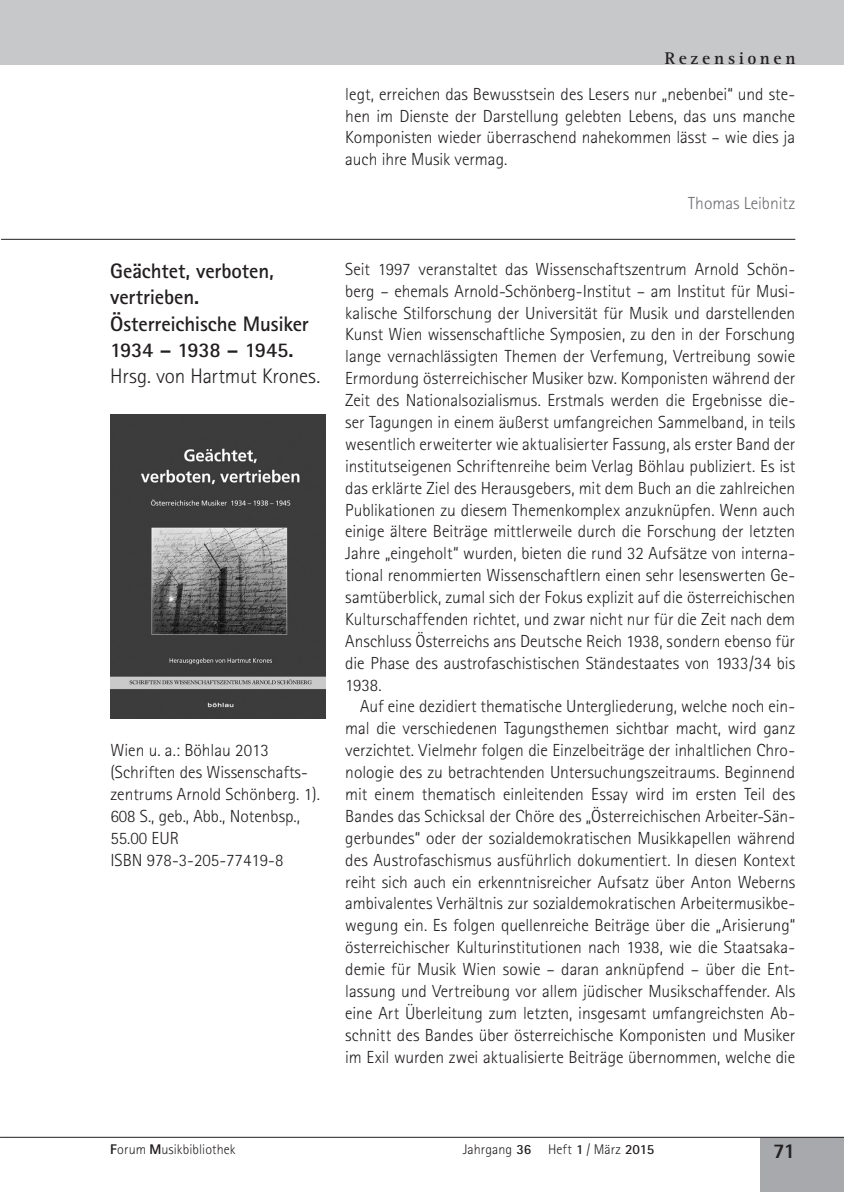
<style>
.page{position:relative;width:844px;height:1192px;background:#fff}
.page>*{position:absolute;margin:0;border:0;box-sizing:border-box;transform-origin:0 0}
.Überschrift__Rezensi{font:700 21px/26.2px "Rotis Sans Serif";letter-spacing:-.01em;color:#231f20}
.Überschrift__Rezensi-2{font:300 21px "Rotis Sans Serif";letter-spacing:-.01em;color:#231f20}
.t1{font:800 21px "Rotis Sans Serif";color:#231f20}
.Absatz_ohne_Einzug{font:300 17.5px/21.9px "Rotis Sans Serif";color:#231f20}
.Absatz_mit_Einzug{font:300 17.5px/21.9px "Rotis Sans Serif";color:#231f20;text-align:justify}
.Autor_nach_Text{font:300 17.5px "Rotis Sans Serif";color:#6c6d70}
.t2{font:700 17.5px "Rotis Serif";letter-spacing:.205em;color:#231f20}
.t3{font:300 14px "Rotis Sans Serif";letter-spacing:.01em;color:#231f20}
.s1{font-weight:800}
.s2{font-weight:700}
</style>
<div class="page">
<div style="left:760px;top:1137px;width:83px;height:54px;background:#a8a9ad"></div>
<hr style="left:0;top:0;width:1px;height:64px;background:#c7c8ca">
<div style="left:1px;top:0;width:842px;height:64px;background:#c7c8ca"></div>
<hr style="left:1px;top:1136px;width:842px;height:1px;background:#231f20">
<hr style="left:1px;top:239px;width:794px;height:1px;background:#231f20">
<img style="left:110px;top:414px;width:215px;height:304px">
<p class="t2" style="left:664px;top:48px;width:132px">Rezensionen</p>
<p class="Überschrift__Rezensi" style="left:110px;top:257px;width:200px">Geächtet, verboten, vertrieben.<br>Österreichische Musiker<br>1934 – 1938 – 1945.</p>
<p class="Überschrift__Rezensi-2" style="left:110px;top:364px;width:211px">Hrsg. von Hartmut Krones.</p>
<p class="Absatz_ohne_Einzug" style="left:110px;top:739px;width:211px">Wien u. a.: Böhlau 2013 (Schriften des Wissenschafts&shy;zentrums Arnold Schönberg. 1).<br>608 S., geb., Abb., Notenbsp.,<br>55.00 EUR</p>
<p class="Absatz_ohne_Einzug" style="left:110px;top:848px;width:174px">ISBN 978-3-205-77419-8</p>
<p class="Absatz_mit_Einzug" style="left:345px;top:83px;width:451px">legt, erreichen das Bewusstsein des Lesers nur „nebenbei“ und ste&shy;hen im Dienste der Darstellung gelebten Lebens, das uns manche Komponisten wieder überraschend nahekommen lässt – wie dies ja auch ihre Musik vermag.</p>
<p class="Autor_nach_Text" style="left:688px;top:193px;width:108px">Thomas Leibnitz</p>
<p class="Absatz_ohne_Einzug" style="left:345px;top:258px;width:451px;text-align:justify">Seit 1997 veranstaltet das Wissenschaftszentrum Arnold Schön&shy;berg – ehemals Arnold-Schönberg-Institut – am Institut für Musi&shy;kalische Stilforschung der Universität für Musik und darstellenden Kunst Wien wissenschaftliche Symposien, zu den in der Forschung lange vernachlässigten Themen der Verfemung, Vertreibung sowie Ermordung österreichischer Musiker bzw. Komponisten während der Zeit des Nationalsozialismus. Erstmals werden die Ergebnisse die&shy;ser Tagungen in einem äußerst umfangreichen Sammelband, in teils wesentlich erweiterter wie aktualisierter Fassung, als erster Band der institutseigenen Schriftenreihe beim Verlag Böhlau publiziert. Es ist das erklärte Ziel des Herausgebers, mit dem Buch an die zahlreichen Publikationen zu diesem Themenkomplex anzuknüpfen. Wenn auch einige ältere Beiträge mittlerweile durch die Forschung der letzten Jahre „eingeholt“ wurden, bieten die rund 32 Aufsätze von interna&shy;tional renommierten Wissenschaftlern einen sehr lesenswerten Ge&shy;samtüberblick, zumal sich der Fokus explizit auf die österreichischen Kulturschaffenden richtet, und zwar nicht nur für die Zeit nach dem Anschluss Österreichs ans Deutsche Reich 1938, sondern ebenso für die Phase des austrofaschistischen Ständestaates von 1933/34 bis 1938.</p>
<p class="Absatz_mit_Einzug" style="left:345px;top:695px;width:451px;text-indent:15px">Auf eine dezidiert thematische Untergliederung, welche noch ein&shy;mal die verschiedenen Tagungsthemen sichtbar macht, wird ganz verzichtet. Vielmehr folgen die Einzelbeiträge der inhaltlichen Chro&shy;nologie des zu betrachtenden Untersuchungszeitraums. Beginnend mit einem thematisch einleitenden Essay wird im ersten Teil des Bandes das Schicksal der Chöre des „Österreichischen Arbeiter-Sän&shy;gerbundes“ oder der sozialdemokratischen Musikkapellen während des Austrofaschismus ausführlich dokumentiert. In diesen Kontext reiht sich auch ein erkenntnisreicher Aufsatz über Anton Weberns ambivalentes Verhältnis zur sozialdemokratischen Arbeitermusikbe&shy;wegung ein. Es folgen quellenreiche Beiträge über die „Arisierung“ österreichischer Kulturinstitutionen nach 1938, wie die Staatsaka&shy;demie für Musik Wien sowie – daran anknüpfend – über die Ent&shy;lassung und Vertreibung vor allem jüdischer Musikschaffender. Als eine Art Überleitung zum letzten, insgesamt umfangreichsten Ab&shy;schnitt des Bandes über österreichische Komponisten und Musiker im Exil wurden zwei aktualisierte Beiträge übernommen, welche die</p>
<p class="t3" style="left:110px;top:1140px;width:127px"><span class="s1">F</span>orum <span class="s1">M</span>usikbibliothek</p>
<p class="t3" style="left:462px;top:1140px;width:193px">Jahrgang <span class="s2">36</span> Heft <span class="s2">1</span> / März <span class="s2">2015</span></p>
<p class="t1" style="left:773px;top:1137px;width:24px">71</p>
</div>
